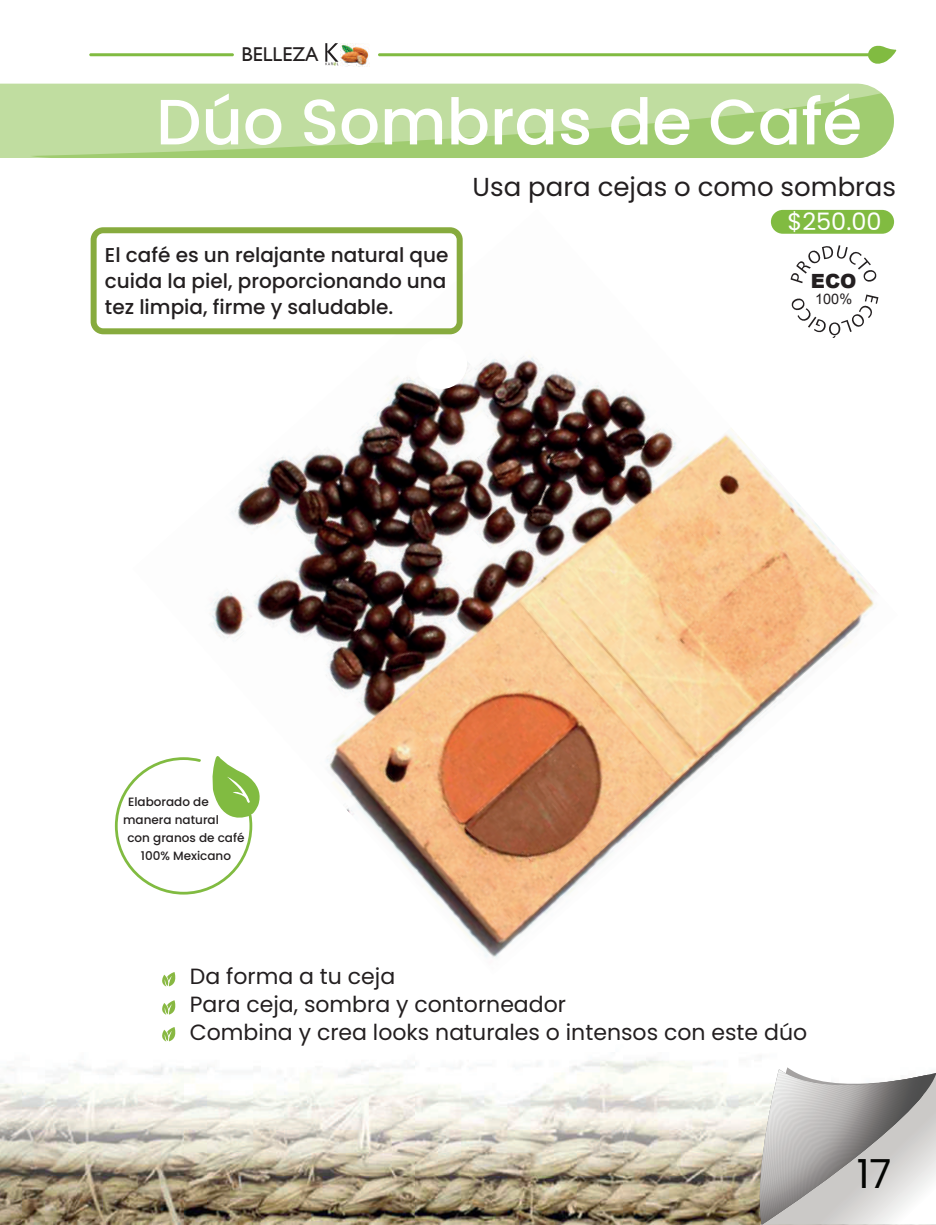
<style>
.page{position:relative;width:936px;height:1225px;background:#fff}
.page>*{position:absolute;margin:0;border:0;box-sizing:border-box;transform-origin:0 0}
.t1{font:500 64px "Poppins";color:#fff}
.t2{font:40px "Poppins";color:#040503}
.t3{font:26px "Poppins";color:#231f20}
.t4{font:24px "Poppins";color:#fff}
.t5{font:22px/28px "Poppins";color:#231f20}
.t6{font:500 20px/26px "Poppins";color:#231f20;text-align:justify}
.t7{font:20px "Gill Sans";color:#231f20}
.t8{font:900 19.6px "Arial";color:#231f20}
.t9{font:14.4px "Arial";color:#231f20}
.t10{font:500 12px "Poppins";color:#231f20}
</style>
<div class="page">
<img style="left:0;top:56px;width:935px;height:1169px">
<svg style="left:325px;top:43px;width:13px;height:23px"></svg>
<img style="left:340px;top:43px;width:29px;height:23px">
<hr style="left:89px;top:53px;width:145px;height:3px;background:#81bb41;border-radius:2px">
<svg style="left:378px;top:45px;width:519px;height:24px"></svg>
<div style="left:0;top:84px;width:893px;height:74px;background:#c0dda0"></div>
<svg style="left:32px;top:84px;width:861px;height:74px"></svg>
<img style="left:132px;top:209px;width:765px;height:765px">
<div style="left:416px;top:338px;width:51px;height:51px;background:#fff;border-radius:50%"></div>
<svg style="left:162px;top:972px;width:13px;height:14px"></svg>
<svg style="left:162px;top:1000px;width:13px;height:14px"></svg>
<svg style="left:162px;top:1027px;width:13px;height:14px"></svg>
<svg style="left:790px;top:245px;width:87px;height:38px"></svg>
<svg style="left:790px;top:294px;width:88px;height:44px"></svg>
<svg style="left:115px;top:753px;width:150px;height:141px"></svg>
<svg style="left:91px;top:227px;width:371px;height:107px"></svg>
<svg style="left:752px;top:1067px;width:183px;height:157px;background:#c2c0bf"></svg>
<p class="t7" style="left:241px;top:43px;width:79px">BELLEZA</p>
<h1 class="t1" style="left:156px;top:85px;width:707px">Dúo Sombras de Café</h1>
<p class="t3" style="left:472px;top:172px;width:425px">Usa para cejas o como sombras</p>
<p class="t6" style="left:105px;top:242px;width:345px">El café es un relajante natural que cuida la piel, proporcionando una tez limpia, firme y saludable.</p>
<p class="t10" style="left:128px;top:794px;width:82px">Elaborado de</p>
<p class="t10" style="left:123px;top:812px;width:97px">manera natural</p>
<p class="t10" style="left:127px;top:830px;width:119px">con granos de café</p>
<p class="t10" style="left:141px;top:848px;width:92px">100% Mexicano</p>
<p class="t4" style="left:787px;top:208px;width:96px">$250.00</p>
<p class="t8" style="left:810px;top:267px;width:47px">ECO</p>
<p class="t9" style="left:815px;top:290px;width:38px">100%</p>
<p class="t5" style="left:190px;top:962px;width:618px">Da forma a tu ceja<br>Para ceja, sombra y contorneador<br>Combina y crea looks naturales o intensos con este dúo</p>
<h2 class="t2" style="left:856px;top:1150px;width:36px">17</h2>
</div>
